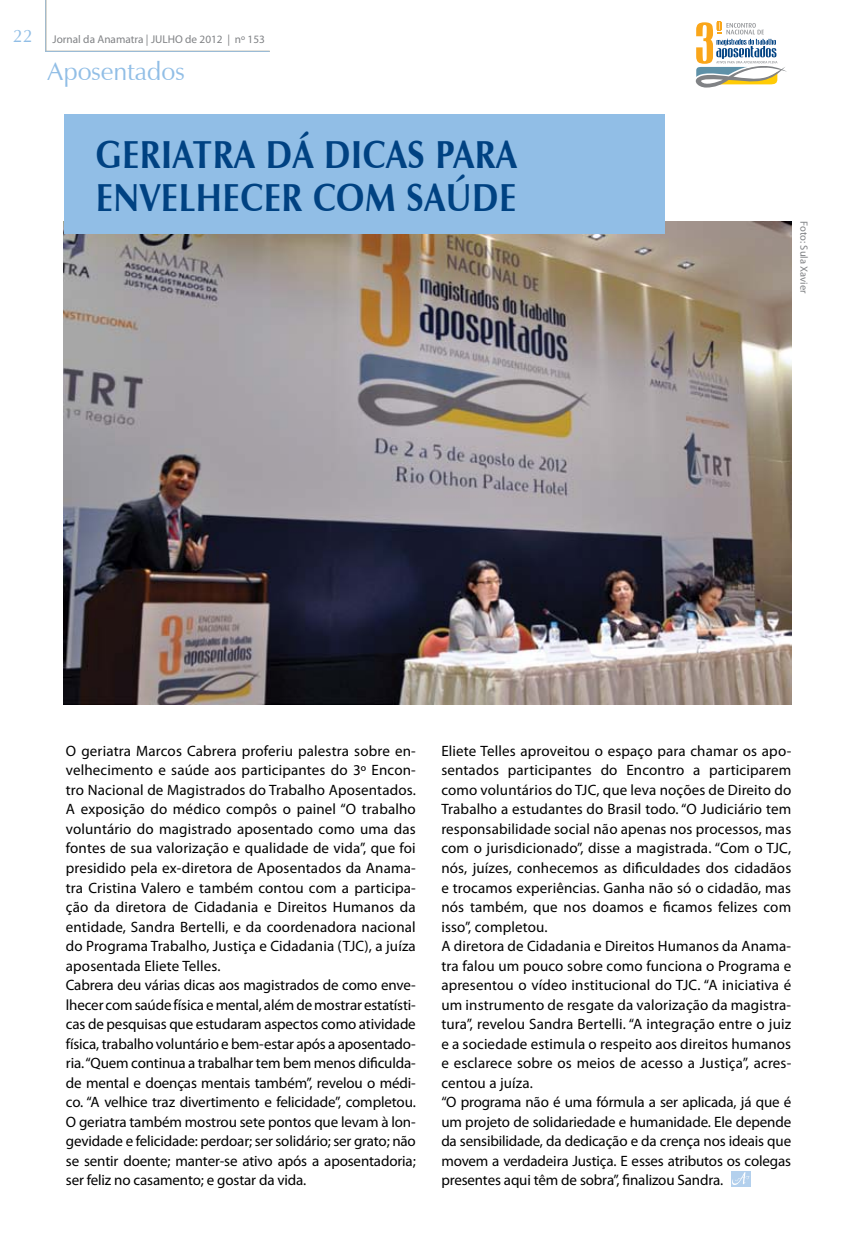
<style>
.page{position:relative;width:851px;height:1234px;background:#fff}
.page>*{position:absolute;margin:0;border:0;box-sizing:border-box;transform-origin:0 0}
.t1{font:700 39px/43.5px "Zapf Humanist 601 BT";letter-spacing:.02em;color:#004282;text-align:right;scale:.88 1}
.t2{font:25.5px "Zapf Humanist 601 BT";color:#91bee6}
.t3{font:15px/19.5px "Myriad Pro";letter-spacing:.01em;color:#000}
.t4{font:11.25px "Myriad Pro";color:#808285}
.t5{font:10.5px "Myriad Pro";color:#808285}
.s1{font-family:"Zapf Humanist 601 BT";font-size:18px;color:#91bee6}
</style>
<div class="page">
<hr style="left:45px;top:0;width:1px;height:52px;background:#91bee6">
<hr style="left:45px;top:51px;width:225px;height:1px;background:#91bee6">
<img style="left:64px;top:221px;width:727px;height:483px">
<div style="left:64px;top:115px;width:600px;height:119px;background:#91bee6"></div>
<svg style="left:731px;top:1171px;width:19px;height:14px"></svg>
<svg style="left:731px;top:1171px;width:18px;height:13px"></svg>
<svg style="left:695px;top:21px;width:92px;height:66px"></svg>
<p class="t4" style="left:13px;top:32px;width:253px"><span class="s1">22</span> Jornal da Anamatra | JULHO de 2012 | nº 153</p>
<h2 class="t2" style="left:48px;top:56px;width:138px">Aposentados</h2>
<h1 class="t1" style="left:96px;top:132px;width:311px">GE RIATRA DÁ DICAS</h1>
<h1 class="t1" style="left:96px;top:132px;width:476px">PA RA<br>ENVELHECER COM SAÚDE</h1>
<p class="t5" style="left:810px;top:221px;width:73px;rotate:90deg">Foto: Sula Xavier</p>
<p class="t3" style="left:66px;top:740px;width:351px">O geriatra Marcos Cabrera proferiu palestra sobre en&shy;velhecimento e saúde aos participantes do 3º Encon&shy;tro Nacional de Magistrados do Trabalho Aposentados.<br>A exposição do médico compôs o painel “O trabalho voluntário do magistrado aposentado como uma das fontes de sua valorização e qualidade de vida”, que foi presidido pela ex-diretora de Aposentados da Anama&shy;tra Cristina Valero e também contou com a participa&shy;ção da diretora de Cidadania e Direitos Humanos da entidade, Sandra Bertelli, e da coordenadora nacional do Programa Trabalho, Justiça e Cidadania (TJC), a juíza aposentada Eliete Telles.<br>Cabrera deu várias dicas aos magistrados de como enve&shy;lhecer com saúde física e mental, além de mostrar estatísti&shy;cas de pesquisas que estudaram aspectos como atividade física, trabalho voluntário e bem-estar após a aposentado&shy;ria. “Quem continua a trabalhar tem bem menos dificulda&shy;de mental e doenças mentais também”, revelou o médi&shy;co. “A velhice traz divertimento e felicidade”, completou.<br>O geriatra também mostrou sete pontos que levam à lon&shy;gevidade e felicidade: perdoar; ser solidário; ser grato; não se sentir doente; manter-se ativo após a aposentadoria; ser feliz no casamento; e gostar da vida.</p>
<p class="t3" style="left:441px;top:740px;width:351px">Eliete Telles aproveitou o espaço para chamar os apo&shy;sentados participantes do Encontro a participarem como voluntários do TJC, que leva noções de Direito do Trabalho a estudantes do Brasil todo. “O Judiciário tem responsabilidade social não apenas nos processos, mas com o jurisdicionado”, disse a magistrada. “Com o TJC, nós, juízes, conhecemos as dificuldades dos cidadãos e trocamos experiências. Ganha não só o cidadão, mas nós também, que nos doamos e ficamos felizes com isso”, completou.<br>A diretora de Cidadania e Direitos Humanos da Anama&shy;tra falou um pouco sobre como funciona o Programa e apresentou o vídeo institucional do TJC. “A iniciativa é um instrumento de resgate da valorização da magistra&shy;tura”, revelou Sandra Bertelli. “A integração entre o juiz e a sociedade estimula o respeito aos direitos humanos e esclarece sobre os meios de acesso a Justiça”, acres&shy;centou a juíza.<br>“O programa não é uma fórmula a ser aplicada, já que é um projeto de solidariedade e humanidade. Ele depende da sensibilidade, da dedicação e da crença nos ideais que movem a verdadeira Justiça. E esses atributos os colegas presentes aqui têm de sobra”, finalizou Sandra.</p>
</div>
